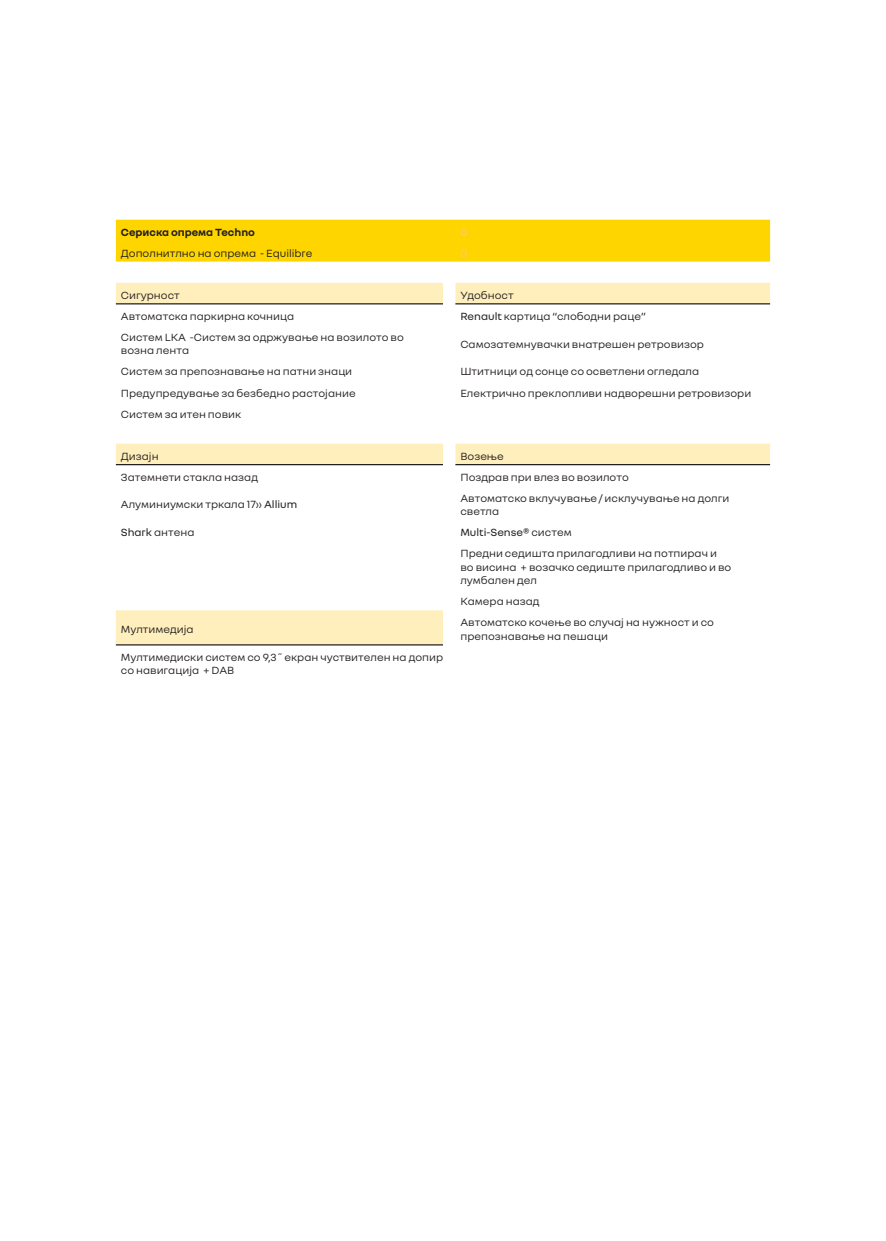
<style>
.page{position:relative;width:886px;height:1241px;background:#fff}
.page>*{position:absolute;margin:0;border:0;box-sizing:border-box;transform-origin:0 0}
.t1{font:11.25px/13.5px "Nouvel R";color:#231f20}
.t2{font:700 11.25px "Nouvel R";color:#231f20}
.t3{font:11.25px "Nouvel R";color:#231f20}
.t4{font:700 11.25px "Nouvel R";color:#fc6}
.t5{font:11.25px "Nouvel R";color:#fc6}
.s1{font-style:inherit}
</style>
<div class="page">
<div style="left:116px;top:220px;width:654px;height:42px;background:#ffd500"></div>
<svg style="left:116px;top:283px;width:654px;height:361px"></svg>
<hr style="left:116px;top:303px;width:327px;height:1px;background:#231f20">
<hr style="left:455px;top:303px;width:315px;height:1px;background:#231f20">
<hr style="left:116px;top:464px;width:327px;height:1px;background:#231f20">
<hr style="left:455px;top:464px;width:315px;height:1px;background:#231f20">
<hr style="left:116px;top:644px;width:327px;height:1px;background:#231f20">
<p class="t2" style="left:121px;top:225px;width:136px">Сериска опрема Techno</p>
<p class="t4" style="left:460px;top:225px;width:9px">0</p>
<p class="t1" style="left:121px;top:246px;width:193px">Дополнитлно на опрема - Еquilibre</p>
<p class="t5" style="left:460px;top:246px;width:9px">0</p>
<p class="t1" style="left:121px;top:288px;width:60px">Сигурност</p>
<p class="t1" style="left:460px;top:288px;width:55px">Удобност</p>
<p class="t1" style="left:121px;top:309px;width:175px">Автоматска паркирна кочница</p>
<p class="t1" style="left:460px;top:309px;width:187px"><span class="s1">Renault</span> картица “слободни раце”</p>
<p class="t1" style="left:121px;top:330px;width:284px">Систем LKA -Систем за одржување на возилото во возна лента</p>
<p class="t1" style="left:460px;top:336px;width:245px">Самозатемнувачки внатрешен ретровизор</p>
<p class="t1" style="left:121px;top:364px;width:233px">Систем за препознавање на патни знаци</p>
<p class="t1" style="left:460px;top:364px;width:240px">Штитници од сонце со осветлени огледала</p>
<p class="t1" style="left:121px;top:385px;width:236px">Предупредување за безбедно растојание</p>
<p class="t1" style="left:460px;top:385px;width:292px">Електрично преклопливи надворешни ретровизори</p>
<p class="t1" style="left:121px;top:406px;width:122px">Систем за итен повик</p>
<p class="t1" style="left:121px;top:448px;width:39px">Дизајн</p>
<p class="t1" style="left:460px;top:448px;width:45px">Возење</p>
<p class="t1" style="left:121px;top:469px;width:139px">Затемнети стакла назад</p>
<p class="t1" style="left:460px;top:469px;width:170px">Поздрав при влез во возилото</p>
<p class="t1" style="left:121px;top:497px;width:178px">Алуминиумски тркала 17›› <span class="s1">Allium</span></p>
<p class="t1" style="left:460px;top:490px;width:270px">Автоматско вклучување / исклучување на долги светла</p>
<p class="t1" style="left:121px;top:525px;width:75px"><span class="s1">Shark</span> антена</p>
<p class="t3" style="left:460px;top:525px;width:113px">Multi-Sense<span class="s1">® систем</span></p>
<p class="t1" style="left:460px;top:546px;width:272px">Предни седишта прилагодливи на потпирач и во висина + возачко седиште прилагодливо и во лумбален дел</p>
<p class="t1" style="left:460px;top:594px;width:81px">Камера назад</p>
<p class="t1" style="left:121px;top:622px;width:74px">Мултимедија</p>
<p class="t1" style="left:460px;top:615px;width:255px">Автоматско кочење во случај на нужност и со препознавање на пешаци</p>
<p class="t1" style="left:121px;top:649px;width:324px">Мултимедиски систем со 9,3˝ екран чуствителен на допир со навигација + DAB</p>
</div>
